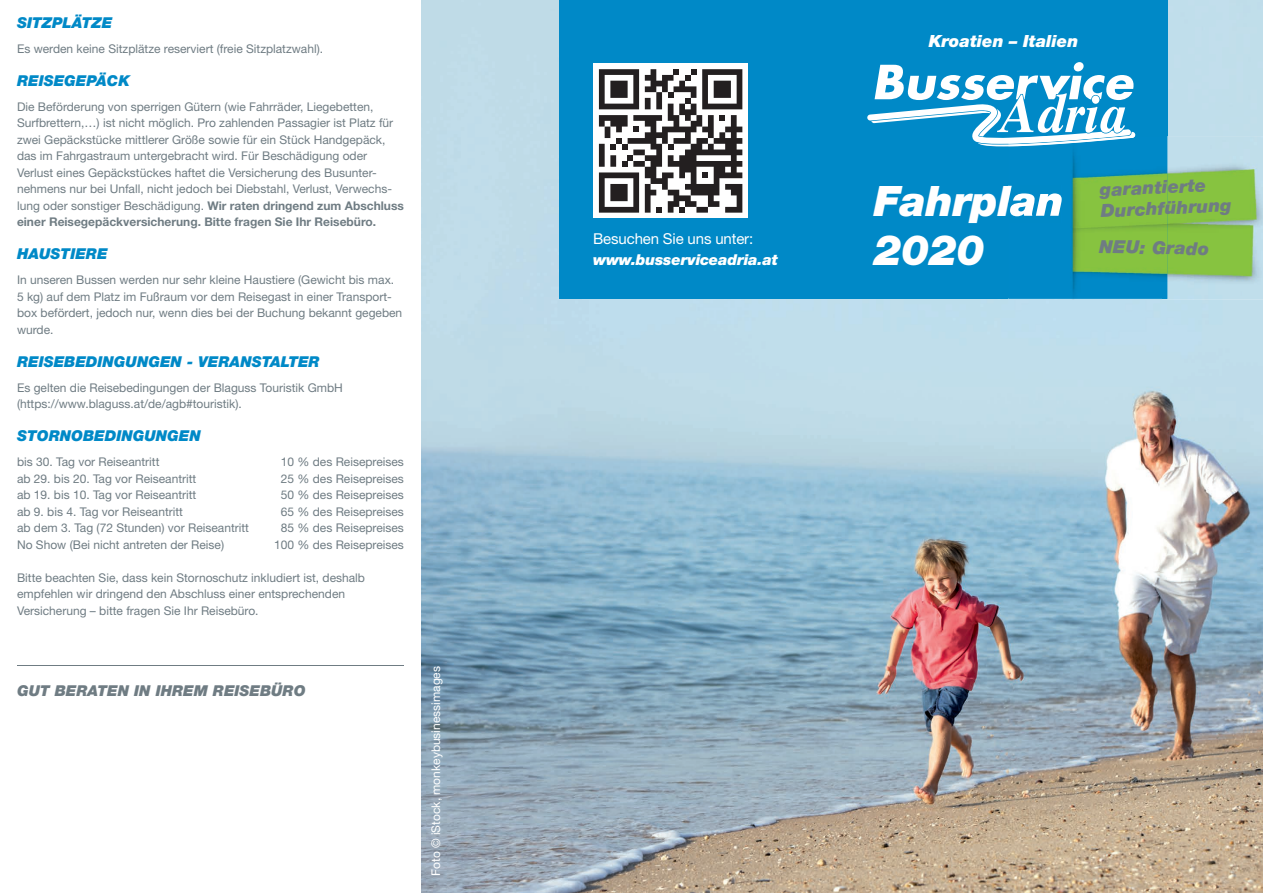
<style>
.page{position:relative;width:1263px;height:893px;background:#fff}
.page>*{position:absolute;margin:0;border:0;box-sizing:border-box;transform-origin:0 0}
.t1{font:italic 900 42px/49.1px "Helvetica Neue LT Std";letter-spacing:-.01em;color:#fff}
.t2{font:italic 900 18px/21px "Helvetica Neue LT Std";color:#6f7c83}
.t3{font:italic 900 16.8px "Helvetica Neue LT Std";color:#fff}
.t4{font:italic 900 15px "Helvetica Neue LT Std";color:#0089c7}
.t5{font:italic 900 15px "Helvetica Neue LT Std";color:#6f7c83}
.t6{font:italic 900 15px "Helvetica Neue LT Std";letter-spacing:-.01em;color:#fff}
.t7{font:15px "Helvetica Neue LT Std";letter-spacing:-.01em;color:#fff}
.t8{font:12px/16.5px "Helvetica Neue LT Std";color:#6f7c83}
.t9{font:12px "Helvetica Neue LT Std";color:#fff}
.s1{font-weight:700}
</style>
<div class="page">
<img style="left:421px;top:0;width:842px;height:893px">
<hr style="left:17px;top:665px;width:387px;height:1px;background:#6f7c83">
<div style="left:840px;top:0;width:327px;height:299px;background:#0089c7"></div>
<svg style="left:867px;top:62px;width:268px;height:84px"></svg>
<div style="left:559px;top:0;width:281px;height:299px;background:#0089c7"></div>
<div style="left:593px;top:63px;width:155px;height:155px;background:#fff"></div>
<svg style="left:599px;top:69px;width:143px;height:144px"></svg>
<img style="left:1161px;top:136px;width:102px;height:164px">
<img style="left:1008px;top:299px;width:153px;height:1px">
<img style="left:1008px;top:136px;width:159px;height:163px">
<img style="left:1008px;top:186px;width:54px;height:37px">
<img style="left:1008px;top:136px;width:127px;height:10px">
<img style="left:1008px;top:136px;width:112px;height:8px">
<p class="t4" style="left:17px;top:13px;width:97px">SITZPLÄTZE</p>
<p class="t8" style="left:17px;top:40px;width:308px">Es werden keine Sitzplätze reserviert (freie Sitzplatzwahl).</p>
<p class="t4" style="left:17px;top:71px;width:114px">REISEGEPÄCK</p>
<p class="t8" style="left:17px;top:98px;width:388px">Die Beförderung von sperrigen Gütern (wie Fahrräder, Liegebetten, Surfbrettern,…) ist nicht möglich. Pro zahlenden Passagier ist Platz für zwei Gepäckstücke mittlerer Größe sowie für ein Stück Handgepäck, das im Fahrgastraum untergebracht wird. Für Beschädigung oder Verlust eines Gepäckstückes haftet die Versicherung des Busunter&shy;nehmens nur bei Unfall, nicht jedoch bei Diebstahl, Verlust, Verwechs&shy;lung oder sonstiger Beschädigung. <span class="s1">Wir raten dringend zum Abschluss einer Reisegepäckversicherung. Bitte fragen Sie Ihr Reisebüro.</span></p>
<p class="t4" style="left:17px;top:245px;width:92px">HAUSTIERE</p>
<p class="t8" style="left:17px;top:272px;width:387px">In unseren Bussen werden nur sehr kleine Haustiere (Gewicht bis max.<br>5 kg) auf dem Platz im Fußraum vor dem Reisegast in einer Transport&shy;box befördert, jedoch nur, wenn dies bei der Buchung bekannt gegeben wurde.</p>
<p class="t4" style="left:17px;top:352px;width:304px">REISEBEDINGUNGEN - VERANSTALTER</p>
<p class="t8" style="left:17px;top:379px;width:327px">Es gelten die Reisebedingungen der Blaguss Touristik GmbH (https://www.blaguss.at/de/agb#touristik).</p>
<p class="t4" style="left:17px;top:427px;width:185px">STORNOBEDINGUNGEN</p>
<p class="t8" style="left:17px;top:454px;width:144px">bis 30. Tag vor Reiseantritt</p>
<p class="t8" style="left:281px;top:454px;width:125px">10 % des Reisepreises</p>
<p class="t8" style="left:17px;top:470px;width:181px">ab 29. bis 20. Tag vor Reiseantritt</p>
<p class="t8" style="left:281px;top:470px;width:125px">25 % des Reisepreises</p>
<p class="t8" style="left:17px;top:487px;width:181px">ab 19. bis 10. Tag vor Reiseantritt</p>
<p class="t8" style="left:281px;top:487px;width:125px">50 % des Reisepreises</p>
<p class="t8" style="left:17px;top:503px;width:168px">ab 9. bis 4. Tag vor Reiseantritt</p>
<p class="t8" style="left:281px;top:503px;width:125px">65 % des Reisepreises</p>
<p class="t8" style="left:17px;top:520px;width:234px">ab dem 3. Tag (72 Stunden) vor Reiseantritt</p>
<p class="t8" style="left:281px;top:520px;width:125px">85 % des Reisepreises</p>
<p class="t8" style="left:17px;top:536px;width:209px">No Show (Bei nicht antreten der Reise)</p>
<p class="t8" style="left:274px;top:536px;width:131px">100 % des Reisepreises</p>
<p class="t8" style="left:17px;top:569px;width:350px">Bitte beachten Sie, dass kein Stornoschutz inkludiert ist, deshalb empfehlen wir dringend den Abschluss einer entsprechenden<br>Versicherung – bitte fragen Sie Ihr Reisebüro.</p>
<p class="t5" style="left:17px;top:681px;width:290px">GUT BERATEN IN IHREM REISEBÜRO</p>
<p class="t9" style="left:429px;top:876px;width:211px;rotate:-90deg">Foto © iStock, monkeybusinessimages</p>
<p class="t7" style="left:593px;top:230px;width:162px">Besuchen Sie uns unter:</p>
<p class="t6" style="left:593px;top:250px;width:186px">www.busserviceadria.at</p>
<h3 class="t3" style="left:929px;top:31px;width:151px">Kroatien – Italien</h3>
<h1 class="t1" style="left:874px;top:175px;width:191px">Fahrplan<br>2020</h1>
<h2 class="t2" style="left:1099px;top:178px;width:133px;rotate:-2deg">garantierte<br>Durchführung</h2>
<h2 class="t2" style="left:1099px;top:236px;width:111px;rotate:1deg">NEU: Grado</h2>
</div>
